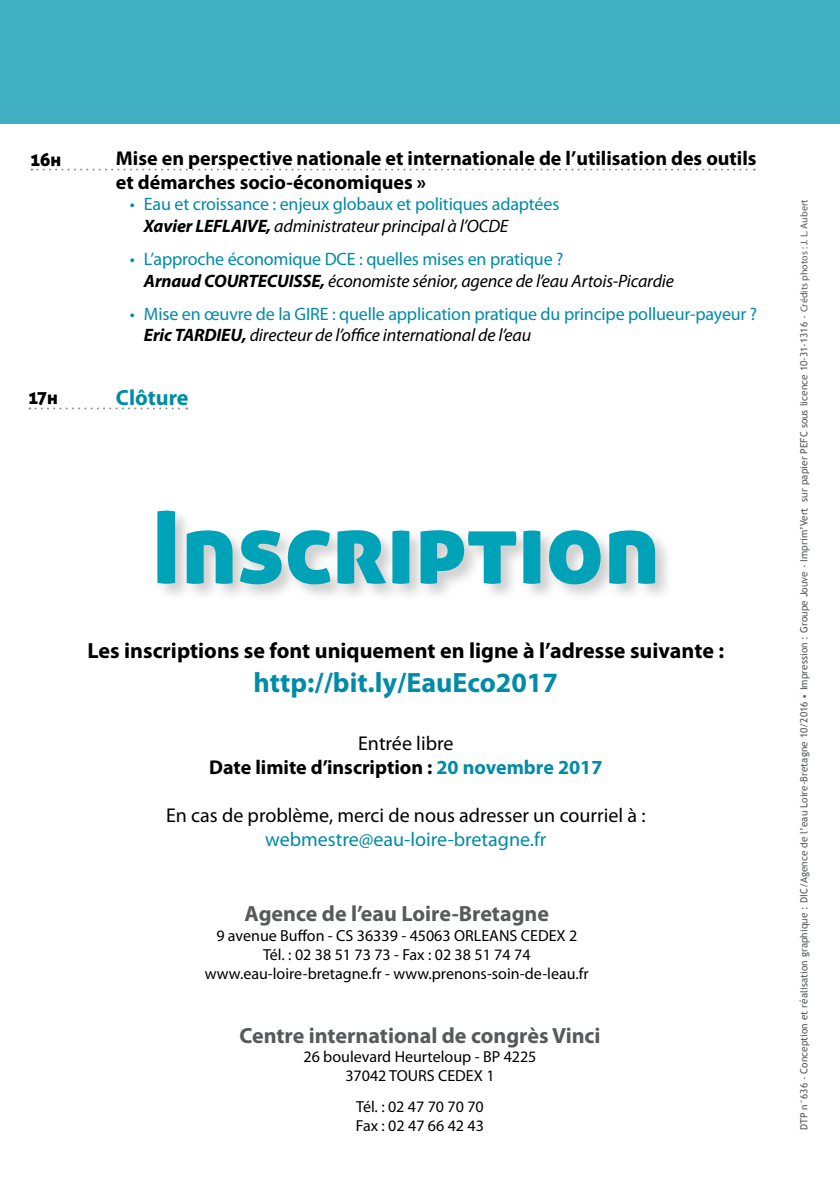
<style>
.page{position:relative;width:840px;height:1191px;background:#fff}
.page>*{position:absolute;margin:0;border:0;box-sizing:border-box;transform-origin:0 0}
.t1{font:100px "Aller Display";color:#00a2b8}
.t2{font:700 28px "Myriad Pro";color:#008ba7}
.t3{font:700 22px "Myriad Pro";color:#57595b}
.t4{font:700 22px "Myriad Pro";color:#000}
.t5{font:700 22px "Myriad Pro";color:#008ba7}
.t6{font:700 20px/24px "Myriad Pro";color:#000}
.t7{font:20px "Myriad Pro";color:#000}
.t8{font:20px "Myriad Pro";color:#008ba7}
.t9{font:18px/21.6px "Myriad Pro";letter-spacing:-.01em;color:#008ba7}
.t10{font:18px "Aller Display";letter-spacing:-.01em;color:#000}
.t11{font:16px "Myriad Pro";color:#000}
.t12{font:10px "Trebuchet MS";color:#57595b}
.s1{font-weight:700;font-style:italic;color:#000}
.s2{font-style:italic;color:#000}
.s3{color:#008ba7}
.s4{font-family:"Myriad Pro"}
</style>
<div class="page">
<div style="left:0;top:0;width:839px;height:123px;background:#3fafc1"></div>
<div style="left:155px;top:507px;width:519px;height:96px;background:#000;opacity:.2"></div>
<svg style="left:31px;top:169px;width:723px;height:2px"></svg>
<svg style="left:29px;top:407px;width:158px;height:2px"></svg>
<p class="t10" style="left:30px;top:149px;width:32px">16h</p>
<p class="t10" style="left:28px;top:386px;width:31px">17h</p>
<p class="t6" style="left:116px;top:146px;width:641px">Mise en perspective nationale et internationale de l’utilisation des outils et démarches socio-économiques »</p>
<p class="t9" style="left:144px;top:194px;width:417px;text-indent:-14px">• Eau et croissance : enjeux globaux et politiques adaptées<br><span class="s1">Xavier LEFLAIVE,</span> <span class="s2">administrateur principal à l’OCDE</span></p>
<p class="t9" style="left:144px;top:248px;width:531px;text-indent:-14px">• L’approche économique DCE : quelles mises en pratique ?<br><span class="s1">Arnaud COURTECUISSE,</span> <span class="s2">économiste sénior, agence de l’eau Artois-Picardie</span></p>
<p class="t9" style="left:144px;top:303px;width:614px;text-indent:-14px">• Mise en œuvre de la GIRE : quelle application pratique du principe pollueur-payeur ?<br><span class="s1">Eric TARDIEU,</span> <span class="s2">directeur de l’office international de l’eau</span></p>
<p class="t5" style="left:116px;top:386px;width:74px">Clôture</p>
<p class="t1" style="left:151px;top:484px;width:510px">Inscription</p>
<p class="t4" style="left:87px;top:638px;width:637px">Les inscriptions se font uniquement en ligne à l’adresse suivante :</p>
<p class="t2" style="left:253px;top:667px;width:306px">http://bit.ly/EauEco2017</p>
<p class="t7" style="left:358px;top:732px;width:97px">Entrée libre</p>
<p class="t6" style="left:209px;top:755px;width:394px">Date limite d’inscription : <span class="s3">20 novembre 2017</span></p>
<p class="t7" style="left:166px;top:804px;width:480px">En cas de problème, merci de nous adresser un courriel à :</p>
<p class="t8" style="left:265px;top:828px;width:282px">webmestre@eau-loire-bretagne.fr</p>
<p class="t3" style="left:244px;top:901px;width:306px">Agence de l’eau Loire-Bretagne</p>
<p class="t11" style="left:216px;top:926px;width:362px">9 avenue Buffon - CS 36339 - 45063 ORLEANS CEDEX 2</p>
<p class="t11" style="left:263px;top:945px;width:269px">Tél. : 02 38 51 73 73 - Fax : 02 38 51 74 74</p>
<p class="t11" style="left:205px;top:965px;width:385px">www.eau-loire-bretagne.fr - www.prenons-soin-de-leau.fr</p>
<p class="t3" style="left:239px;top:1023px;width:362px">Centre international de congrès Vinci</p>
<p class="t11" style="left:303px;top:1048px;width:234px">26 boulevard Heurteloup - BP 4225</p>
<p class="t11" style="left:345px;top:1067px;width:150px">37042 TOURS CEDEX 1</p>
<p class="t11" style="left:356px;top:1097px;width:129px">Tél. : 02 47 70 70 70</p>
<p class="t11" style="left:356px;top:1117px;width:129px">Fax : 02 47 66 42 43</p>
<p class="t12" style="left:797px;top:1130px;width:932px;rotate:-90deg">DTP n°636 - Conception et réalisation graphique : DIC/Agence de l’eau Loire-Bretagne 10/2016 • Impression : Groupe Jouve - Imprim’Vert sur papier PEFC sous licence 10-31-1316 - <span class="s4">Crédits photos : J. L. Aubert</span></p>
</div>
